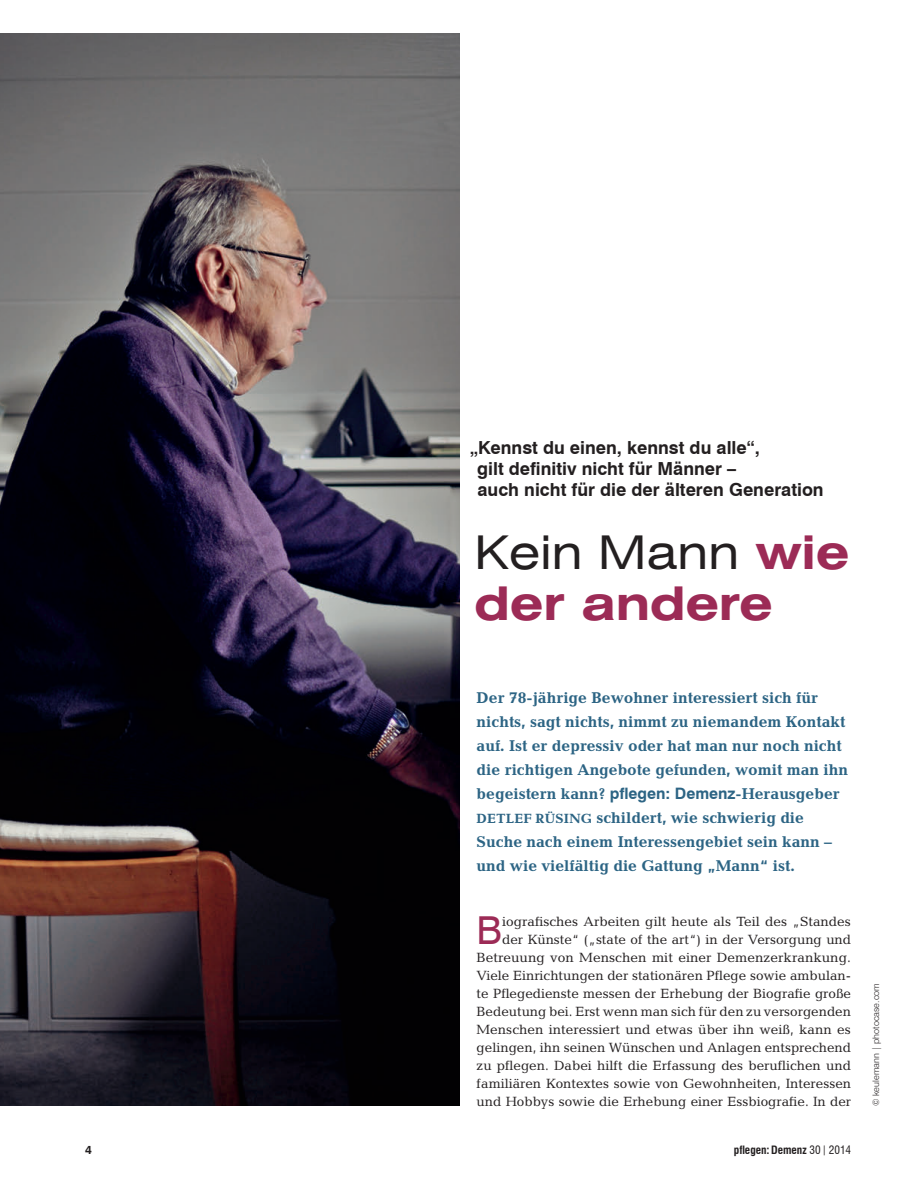
<style>
.page{position:relative;width:915px;height:1191px;background:#fff}
.page>*{position:absolute;margin:0;border:0;box-sizing:border-box;transform-origin:0 0}
.t1{font:700 expanded 46.5px/51px "Swiss 721 BT";color:#9c2b56}
.t2{font:38.55px "Swiss 721 BT";color:#9c2b56}
.t3{font:700 18px/21px "Swiss 721 BT";color:#231f20}
.t4{font:700 15.75px/24px "Candida Std";color:#2c6484}
.t5{font:13.5px/18px "Candida Std";color:#231f20;text-align:right}
.t6{font:700 12px "Swiss 721 BT";color:#231f20}
.t7{font:700 condensed 11.25px "Swiss 721 BT";color:#231f20}
.t8{font:300 9px "Swiss 721 BT";color:#231f20}
.s1{font-weight:400;color:#231f20}
.s2{font-family:"Swiss 721 BT"}
.s3{font-size:13.5px}
.s4{font-weight:400}
.s5{font-weight:400;font-size:9.9px}
</style>
<div class="page">
<img style="left:0;top:33px;width:459px;height:1073px">
<h3 class="t3" style="left:477px;top:436px;width:348px;text-indent:-7px">„Kennst du einen, kennst du alle“,<br>gilt definitiv nicht für Männer –<br>auch nicht für die der älteren Generation</h3>
<h1 class="t1" style="left:474px;top:527px;width:376px"><span class="s1">Kein Mann</span> wie der andere</h1>
<p class="t4" style="left:476px;top:686px;width:373px">Der 78-jährige Bewohner interessiert sich für nichts, sagt nichts, nimmt zu niemandem Kontakt auf. Ist er depressiv oder hat man nur noch nicht die richtigen Angebote gefunden, womit man ihn begeistern kann? <span class="s2">pflegen: Demenz</span>-Herausgeber <span class="s3">DETLEF RÜSING</span> schildert, wie schwierig die Suche nach einem Interessengebiet sein kann – und wie vielfältig die Gattung „Mann“ ist.</p>
<h2 class="t2" style="left:476px;top:906px;width:27px">B</h2>
<p class="t5" style="left:476px;top:912px;width:376px">iografisches Arbeiten gilt heute als Teil des „Standes<br>der Künste“ („state of the art“) in der Versorgung und Betreuung von Menschen mit einer Demenzerkrankung.<br>Viele Einrichtungen der stationären Pflege sowie ambulan&shy;te Pflegedienste messen der Erhebung der Biografie große Bedeutung bei. Erst wenn man sich für den zu versorgenden Menschen interessiert und etwas über ihn weiß, kann es gelingen, ihn seinen Wünschen und Anlagen entsprechend zu pflegen. Dabei hilft die Erfassung des beruflichen und familiären Kontextes sowie von Gewohnheiten, Interessen und Hobbys sowie die Erhebung einer Essbiografie. In der</p>
<p class="t6" style="left:85px;top:1143px;width:8px">4</p>
<p class="t7" style="left:733px;top:1143px;width:119px">pflegen: Demenz <span class="s4">30</span> <span class="s5">|</span> <span class="s4">2014</span></p>
<p class="t8" style="left:870px;top:1106px;width:124px;rotate:-90deg">© keulemann | photocase.com</p>
</div>
